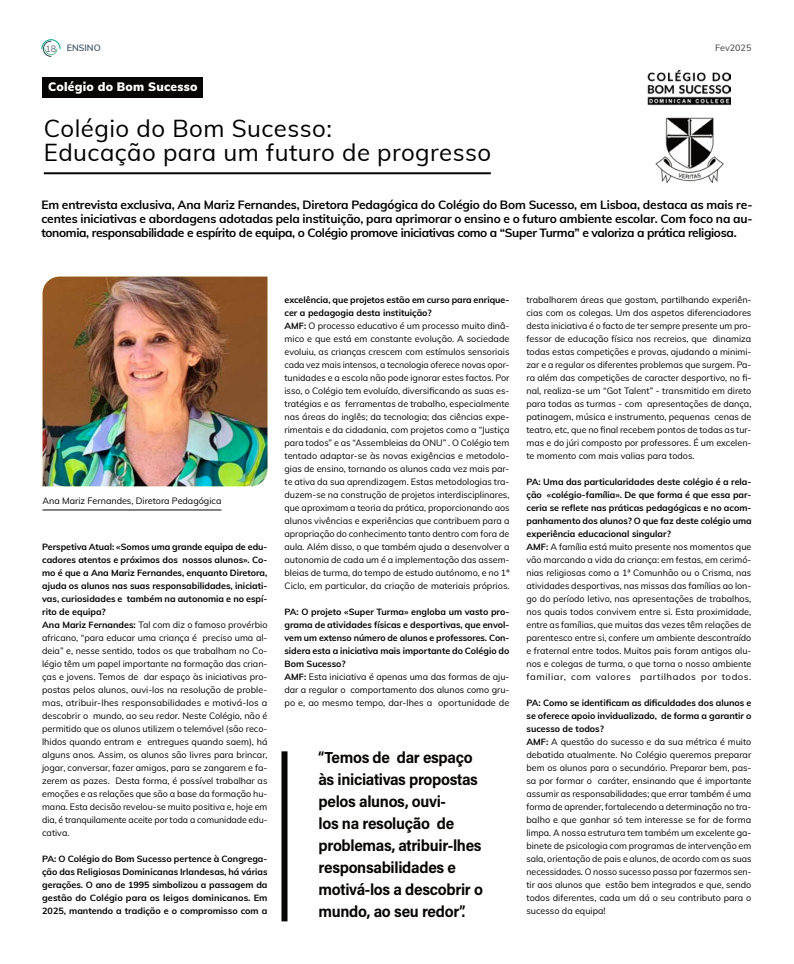
<style>
.page{position:relative;width:794px;height:964px;background:#fff}
.page>*{position:absolute;margin:0;border:0;box-sizing:border-box;transform-origin:0 0}
.t1{font:24px/24px "Muli";letter-spacing:.02em;color:#000}
.t2{font:16px/22px "Acumin Variable Concept";letter-spacing:-.02em;color:#080604}
.t3{font:700 12px/14px "Muli";letter-spacing:-.03em;color:#000;text-align:justify}
.t4{font:900 12px "Muli";letter-spacing:.02em;color:#fff}
.t5{font:9px/13px "Muli";color:#000}
.t6{font:700 9px/13px "Muli";color:#000;text-align:justify}
.t7{font:600 9px "Muli";color:#384f63}
.t8{font:600 9px "Muli";color:#58595b}
.s1{font-weight:400;color:#586578}
.s2{font-weight:700}
.s3{font-weight:400}
</style>
<div class="page">
<svg style="left:41px;top:39px;width:20px;height:18px"></svg>
<hr style="left:43px;top:509px;width:178px;height:1px;background:#080604">
<img style="left:43px;top:277px;width:224px;height:209px">
<hr style="left:44px;top:172px;width:447px;height:2px;background:#080604">
<div style="left:43px;top:78px;width:160px;height:20px;background:#080604"></div>
<div style="left:281px;top:751px;width:6px;height:170px;background:#080604"></div>
<img style="left:647px;top:71px;width:83px;height:111px">
<p class="t7" style="left:45px;top:41px;width:57px"><span class="s1">18</span> ENSINO</p>
<p class="t8" style="left:715px;top:41px;width:38px">Fev2025</p>
<h3 class="t4" style="left:48px;top:78px;width:151px">Colégio do Bom Sucesso</h3>
<h1 class="t1" style="left:44px;top:115px;width:449px">Colégio do Bom Sucesso:<br>Educação para um futuro de progresso</h1>
<p class="t3" style="left:41px;top:197px;width:713px">Em entrevista exclusiva, Ana Mariz Fernandes, Diretora Pedagógica do Colégio do Bom Sucesso, em Lisboa, destaca as mais re&shy;centes iniciativas e abordagens adotadas pela instituição, para aprimorar o ensino e o futuro ambiente escolar. Com foco na au&shy;tonomia, responsabilidade e espírito de equipa, o Colégio promove iniciativas como a “Super Turma” e valoriza a prática religiosa.</p>
<p class="t5" style="left:43px;top:494px;width:180px">Ana Mariz Fernandes, Diretora Pedagógica</p>
<p class="t5" style="left:42px;top:539px;width:227px"><span class="s2">Perspetiva Atual: «Somos uma grande equipa de edu&shy;cadores atentos e próximos dos nossos alunos». Co&shy;mo é que a Ana Mariz Fernandes, enquanto Diretora, ajuda os alunos nas suas responsabilidades, iniciati&shy;vas, curiosidades e também na autonomia e no espí&shy;rito de equipa?<br>Ana Mariz Fernandes:</span> Tal com diz o famoso provérbio africano, “para educar uma criança é preciso uma al&shy;deia” e, nesse sentido, todos os que trabalham no Co&shy;légio têm um papel importante na formação das crian&shy;ças e jovens. Temos de dar espaço às iniciativas pro&shy;postas pelos alunos, ouvi-los na resolução de proble&shy;mas, atribuir-lhes responsabilidades e motivá-los a descobrir o mundo, ao seu redor. Neste Colégio, não é permitido que os alunos utilizem o telemóvel (são reco&shy;lhidos quando entram e entregues quando saem), há alguns anos. Assim, os alunos são livres para brincar, jogar, conversar, fazer amigos, para se zangarem e fa&shy;zerem as pazes. Desta forma, é possível trabalhar as emoções e as relações que são a base da formação hu&shy;mana. Esta decisão revelou-se muito positiva e, hoje em dia, é tranquilamente aceite por toda a comunidade edu&shy;cativa.</p>
<p class="t6" style="left:42px;top:851px;width:227px">PA: O Colégio do Bom Sucesso pertence à Congrega&shy;ção das Religiosas Dominicanas Irlandesas, há várias gerações. O ano de 1995 simbolizou a passagem da gestão do Colégio para os leigos dominicanos. Em 2025, mantendo a tradição e o compromisso com a</p>
<p class="t5" style="left:284px;top:292px;width:226px"><span class="s2">excelência, que projetos estão em curso para enrique&shy;cer a pedagogia desta instituição?<br>AMF:</span> O processo educativo é um processo muito dinâ&shy;mico e que está em constante evolução. A sociedade evoluiu, as crianças crescem com estímulos sensoriais cada vez mais intensos, a tecnologia oferece novas opor&shy;tunidades e a escola não pode ignorar estes factos. Por isso, o Colégio tem evoluído, diversificando as suas es&shy;tratégias e as ferramentas de trabalho, especialmente nas áreas do inglês; da tecnologia; das ciências expe&shy;rimentais e da cidadania, com projetos como a “Justiça para todos” e as “Assembleias da ONU” . O Colégio tem tentado adaptar-se às novas exigências e metodolo&shy;gias de ensino, tornando os alunos cada vez mais par&shy;te ativa da sua aprendizagem. Estas metodologias tra&shy;duzem-se na construção de projetos interdisciplinares, que aproximam a teoria da prática, proporcionando aos alunos vivências e experiências que contribuem para a apropriação do conhecimento tanto dentro com fora de aula. Além disso, o que também ajuda a desenvolver a autonomia de cada um é a implementação das assem&shy;bleias de turma, do tempo de estudo autónomo, e no 1º Ciclo, em particular, da criação de materiais próprios.</p>
<p class="t6" style="left:284px;top:604px;width:226px;text-align:left">PA: O projeto «Super Turma» engloba um vasto pro&shy;grama de atividades físicas e desportivas, que envol&shy;vem um extenso número de alunos e professores. Con&shy;sidera esta a iniciativa mais importante do Colégio do Bom Sucesso?<br>AMF: <span class="s3">Esta iniciativa é apenas uma das formas de aju&shy;dar a regular o comportamento dos alunos como gru&shy;po e, ao mesmo tempo, dar-lhes a oportunidade de</span></p>
<h2 class="t2" style="left:318px;top:746px;width:166px">“Temos de dar espaço às iniciativas propostas pelos alunos, ouvi-<br>los na resolução de problemas, atribuir-lhes responsabilidades e motivá-los a descobrir o mundo, ao seu redor”.</h2>
<p class="t5" style="left:526px;top:292px;width:226px;text-align:justify">trabalharem áreas que gostam, partilhando experiên&shy;cias com os colegas. Um dos aspetos diferenciadores desta iniciativa é o facto de ter sempre presente um pro&shy;fessor de educação física nos recreios, que dinamiza todas estas competições e provas, ajudando a minimi&shy;zar e a regular os diferentes problemas que surgem. Pa&shy;ra além das competições de caracter desportivo, no fi&shy;nal, realiza-se um “Got Talent” - transmitido em direto para todas as turmas - com apresentações de dança, patinagem, música e instrumento, pequenas cenas de teatro, etc, que no final recebem pontos de todas as tur&shy;mas e do júri composto por professores. É um excelen&shy;te momento com mais valias para todos.</p>
<p class="t5" style="left:526px;top:474px;width:226px"><span class="s2">PA: Uma das particularidades deste colégio é a rela&shy;ção «colégio-família». De que forma é que essa par&shy;ceria se reflete nas práticas pedagógicas e no acom&shy;panhamento dos alunos? O que faz deste colégio uma experiência educacional singular?<br>AMF:</span> A família está muito presente nos momentos que vão marcando a vida da criança: em festas, em cerimó&shy;nias religiosas como a 1ª Comunhão ou o Crisma, nas atividades desportivas, nas missas das famílias ao lon&shy;go do período letivo, nas apresentações de trabalhos, nos quais todos convivem entre si. Esta proximidade, entre as famílias, que muitas das vezes têm relações de parentesco entre si, confere um ambiente descontraído e fraternal entre todos. Muitos pais foram antigos alu&shy;nos e colegas de turma, o que torna o nosso ambiente familiar, com valores partilhados por todos.</p>
<p class="t5" style="left:526px;top:695px;width:226px"><span class="s2">PA: Como se identificam as dificuldades dos alunos e se oferece apoio invidualizado, de forma a garantir o sucesso de todos?<br>AMF:</span> A questão do sucesso e da sua métrica é muito debatida atualmente. No Colégio queremos preparar bem os alunos para o secundário. Preparar bem, pas&shy;sa por formar o caráter, ensinando que é importante assumir as responsabilidades; que errar também é uma forma de aprender, fortalecendo a determinação no tra&shy;balho e que ganhar só tem interesse se for de forma limpa. A nossa estrutura tem também um excelente ga&shy;binete de psicologia com programas de intervenção em sala, orientação de pais e alunos, de acordo com as suas necessidades. O nosso sucesso passa por fazermos sen&shy;tir aos alunos que estão bem integrados e que, sendo todos diferentes, cada um dá o seu contributo para o sucesso da equipa!</p>
</div>
